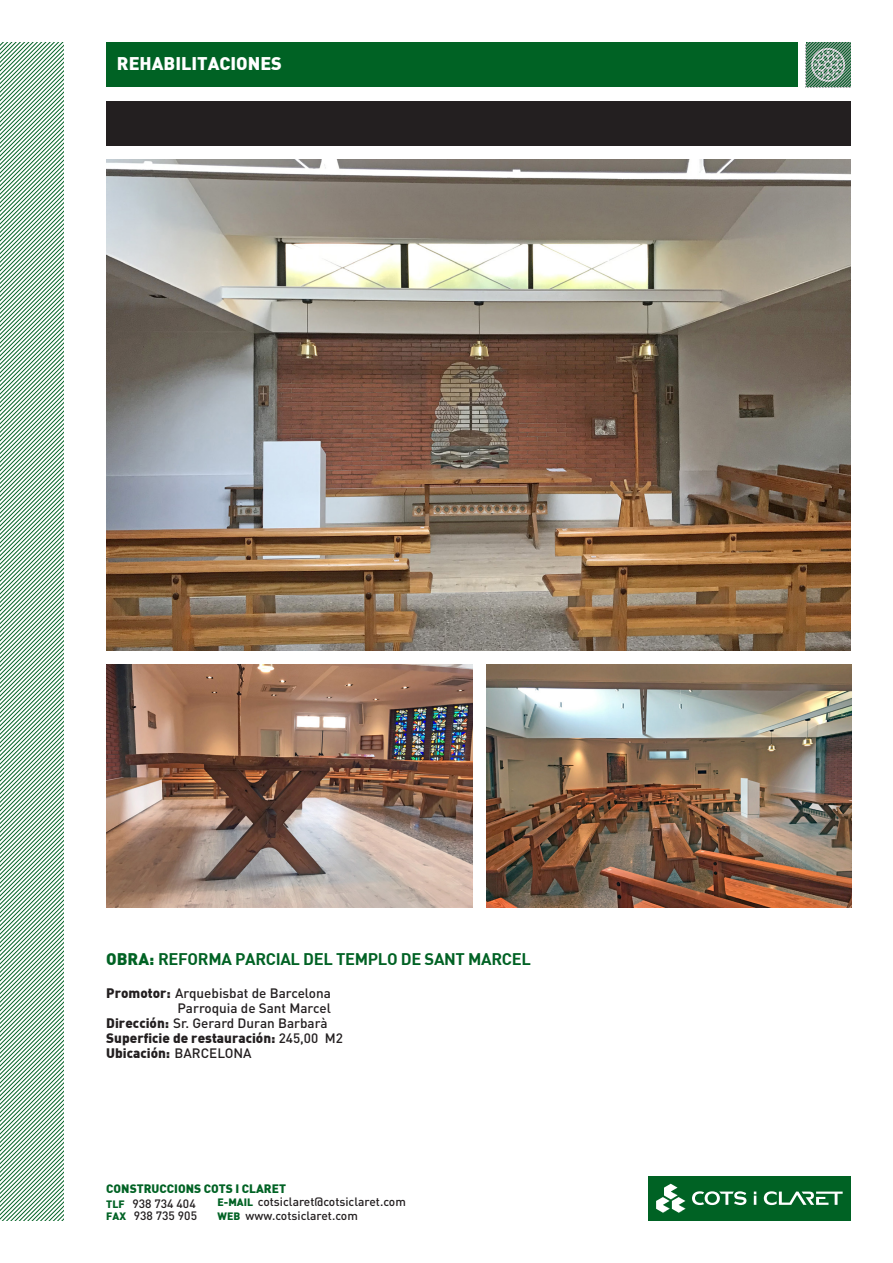
<style>
.page{position:relative;width:893px;height:1263px;background:#fff}
.page>*{position:absolute;margin:0;border:0;box-sizing:border-box;transform-origin:0 0}
.t1{font:900 18px "DIN";color:#fff}
.t2{font:700 16.5px "DIN";letter-spacing:-.02em;color:#006224}
.t3{font:500 13.5px "DIN Pro";color:#231f20}
.t4{font:900 13.5px "DIN";color:#231f20}
.t5{font:500 12px "DIN";color:#231f20}
.t6{font:900 12px "DIN";color:#006224}
.s1{font-weight:900}
.s2{font-family:"DIN";font-weight:900}
.s3{font-family:"DIN Pro";font-weight:500}
.s4{font-weight:900;font-size:10.5px;color:#006224}
</style>
<div class="page">
<div style="left:106px;top:43px;width:691px;height:44px;background:#006224"></div>
<svg style="left:0;top:43px;width:64px;height:1177px"></svg>
<svg style="left:806px;top:43px;width:44px;height:44px;background:#6f967f"></svg>
<div style="left:648px;top:1176px;width:202px;height:44px;background:#006224"></div>
<svg style="left:692px;top:1191px;width:54px;height:14px"></svg>
<svg style="left:764px;top:1191px;width:79px;height:14px"></svg>
<svg style="left:754px;top:1191px;width:2px;height:14px"></svg>
<svg style="left:656px;top:1184px;width:29px;height:29px"></svg>
<img style="left:106px;top:159px;width:744px;height:492px">
<div style="left:106px;top:101px;width:744px;height:45px;background:#231f20"></div>
<img style="left:486px;top:664px;width:366px;height:244px">
<img style="left:106px;top:664px;width:366px;height:244px">
<p class="t1" style="left:117px;top:52px;width:167px">REHABILITACIONES</p>
<p class="t2" style="left:106px;top:948px;width:426px"><span class="s1">OBRA:</span> REFORMA PARCIAL DEL TEMPLO DE SANT MARCEL</p>
<p class="t3" style="left:106px;top:984px;width:226px"><span class="s2">Promotor:</span> Arquebisbat de Barcelona</p>
<p class="t3" style="left:178px;top:999px;width:155px">Parroquia de Sant Marcel</p>
<p class="t3" style="left:106px;top:1014px;width:223px"><span class="s2">Dirección:</span> Sr. Gerard Duran Barbarà</p>
<p class="t4" style="left:106px;top:1029px;width:238px">Superficie de restauración: <span class="s3">245,00 M2</span></p>
<p class="t4" style="left:106px;top:1044px;width:147px">Ubicación: <span class="s3">BARCELONA</span></p>
<p class="t6" style="left:106px;top:1180px;width:181px">CONSTRUCCIONS COTS I CLARET</p>
<p class="t5" style="left:106px;top:1196px;width:91px"><span class="s4">TLF</span> 938 734 404</p>
<p class="t5" style="left:106px;top:1208px;width:92px"><span class="s4">FAX</span> 938 735 905</p>
<p class="t5" style="left:218px;top:1194px;width:190px"><span class="s4">E-MAIL</span> cotsiclaret@cotsiclaret.com</p>
<p class="t5" style="left:218px;top:1208px;width:142px"><span class="s4">WEB</span> www.cotsiclaret.com</p>
</div>
